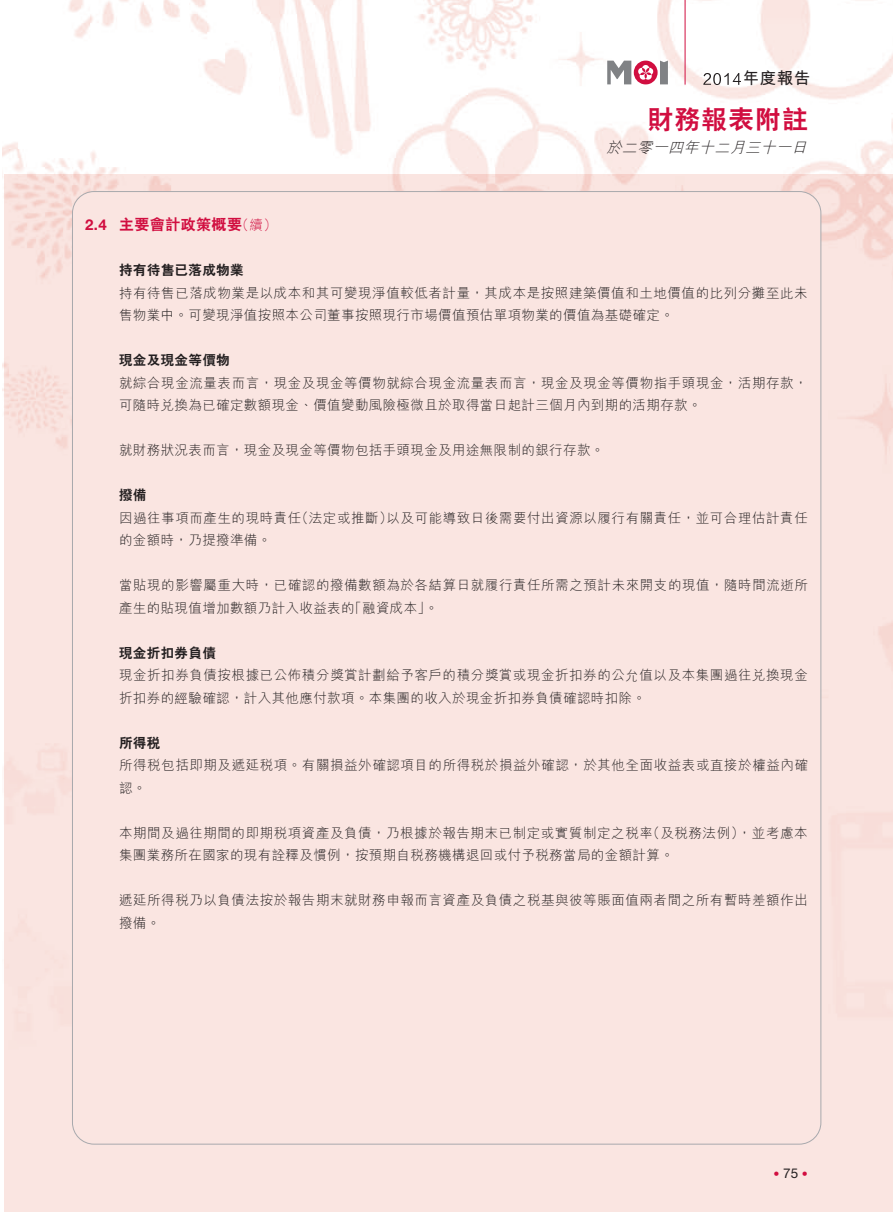
<style>
.page{position:relative;width:893px;height:1212px;background:#fff}
.page>*{position:absolute;margin:0;border:0;box-sizing:border-box;transform-origin:0 0}
.t1{font:800 25.5px "C Hei 2 HK";letter-spacing:.055em;color:#d10e40}
.t2{font:700 16.5px "M Hei HK";color:#231f20}
._3__標題{font:800 15px "C Hei 2 HK";letter-spacing:.03em;color:#d10e40}
.t3{font:italic 300 15px "M Hei HK";color:#231f20}
._1__內文{font:300 13.5px/22.5px "M Hei HK";letter-spacing:.04em;color:#231f20}
._4__副標題{font:800 13.5px "C Hei 2 HK";letter-spacing:.03em;color:#231f20}
.t4{font:12px "Helvetica Neue LT Std";color:#d10e40}
.s1{font-family:"Helvetica Neue LT Std";font-weight:700}
.s2{font-family:"M Hei HK";font-weight:300;font-size:13.5px}
.s3{font-size:13.5px;color:#231f20}
</style>
<div class="page">
<img style="left:2px;top:0;width:891px;height:1212px">
<div style="left:72px;top:192px;width:749px;height:952px;background:#fae5e1;border-radius:22px"></div>
<svg style="left:607px;top:61px;width:61px;height:23px"></svg>
<hr style="left:685px;top:0;width:1px;height:85px;background:#d10e40">
<svg style="left:703px;top:73px;width:38px;height:12px"></svg>
<p class="t2" style="left:743px;top:66px;width:69px">年度報告</p>
<h1 class="t1" style="left:648px;top:107px;width:162px">財務報表附註</h1>
<p class="t3" style="left:606px;top:140px;width:206px">於二零一四年十二月三十一日</p>
<p class="_3__標題" style="left:85px;top:217px;width:193px"><span class="s1">2.4</span> 主要會計政策概要<span class="s2">（續）</span></p>
<p class="_4__副標題" style="left:119px;top:263px;width:126px">持有待售已落成物業</p>
<p class="_1__內文" style="left:119px;top:281px;width:690px">持有待售已落成物業是以成本和其可變現淨值較低者計量，其成本是按照建築價值和土地價值的比列分攤至此未售物業中。可變現淨值按照本公司董事按照現行市場價值預估單項物業的價值為基礎確定。</p>
<p class="_4__副標題" style="left:119px;top:353px;width:112px">現金及現金等價物</p>
<p class="_1__內文" style="left:119px;top:371px;width:690px">就綜合現金流量表而言，現金及現金等價物就綜合現金流量表而言，現金及現金等價物指手頭現金，活期存款，可隨時兌換為已確定數額現金、價值變動風險極微且於取得當日起計三個月內到期的活期存款。</p>
<p class="_1__內文" style="left:119px;top:439px;width:487px">就財務狀況表而言，現金及現金等價物包括手頭現金及用途無限制的銀行存款。</p>
<p class="_4__副標題" style="left:119px;top:488px;width:29px">撥備</p>
<p class="_1__內文" style="left:119px;top:506px;width:690px">因過往事項而產生的現時責任（法定或推斷）以及可能導致日後需要付出資源以履行有關責任，並可合理估計責任的金額時，乃提撥準備。</p>
<p class="_1__內文" style="left:119px;top:574px;width:690px">當貼現的影響屬重大時，已確認的撥備數額為於各結算日就履行責任所需之預計未來開支的現值，隨時間流逝所產生的貼現值增加數額乃計入收益表的「融資成本」。</p>
<p class="_4__副標題" style="left:119px;top:646px;width:98px">現金折扣券負債</p>
<p class="_1__內文" style="left:119px;top:664px;width:690px">現金折扣券負債按根據已公佈積分獎賞計劃給予客戶的積分獎賞或現金折扣券的公允值以及本集團過往兌換現金折扣券的經驗確認，計入其他應付款項。本集團的收入於現金折扣券負債確認時扣除。</p>
<p class="_4__副標題" style="left:119px;top:736px;width:43px">所得稅</p>
<p class="_1__內文" style="left:119px;top:754px;width:690px">所得稅包括即期及遞延稅項。有關損益外確認項目的所得稅於損益外確認，於其他全面收益表或直接於權益內確認。</p>
<p class="_1__內文" style="left:119px;top:821px;width:690px">本期間及過往期間的即期稅項資產及負債，乃根據於報告期末已制定或實質制定之稅率（及稅務法例），並考慮本集團業務所在國家的現有詮釋及慣例，按預期自稅務機構退回或付予稅務當局的金額計算。</p>
<p class="_1__內文" style="left:119px;top:889px;width:690px">遞延所得稅乃以負債法按於報告期末就財務申報而言資產及負債之稅基與彼等賬面值兩者間之所有暫時差額作出撥備。</p>
<p class="t4" style="left:773px;top:1166px;width:36px">• <span class="s3">75</span> •</p>
</div>
